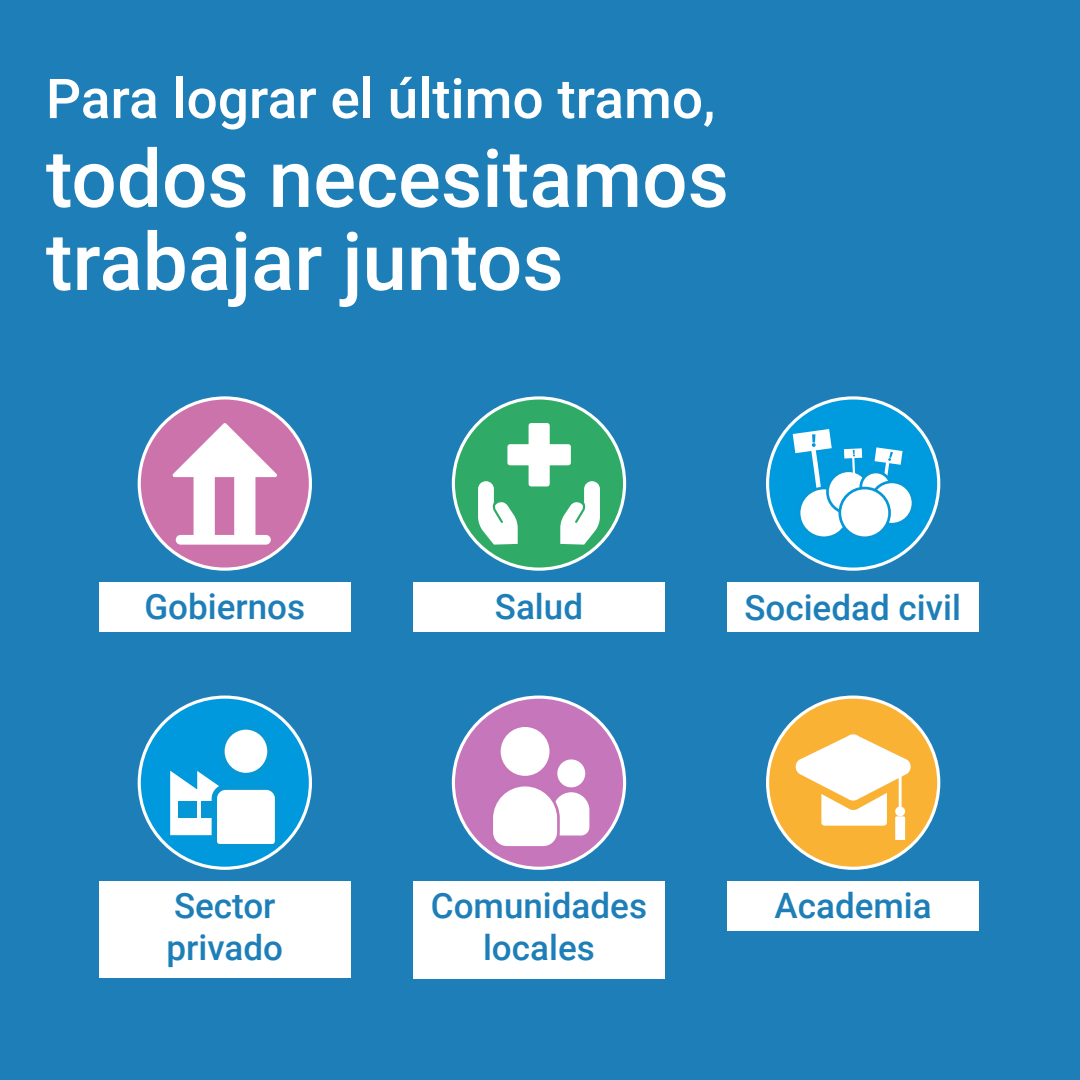
<style>
.page{position:relative;width:1080px;height:1080px;background:#1e7fb8}
.page>*{position:absolute;margin:0;border:0;box-sizing:border-box;transform-origin:0 0}
.t1{font:500 80px/83px "Roboto";color:#fff}
.t2{font:500 55px "Roboto";color:#fff}
.t3{font:500 35px/42px "Roboto";color:#1e7fb8}
</style>
<div class="page">
<div style="left:139px;top:398px;width:171px;height:171px;background:#cd73ac;border-radius:50%"></div>
<div style="left:99px;top:582px;width:252px;height:50px;background:#fff"></div>
<div style="left:139px;top:697px;width:171px;height:171px;background:#0099de;border-radius:50%"></div>
<div style="left:99px;top:882px;width:252px;height:96px;background:#fff"></div>
<div style="left:453px;top:398px;width:172px;height:171px;background:#2fab67;border-radius:50%"></div>
<div style="left:413px;top:582px;width:252px;height:50px;background:#fff"></div>
<div style="left:453px;top:697px;width:172px;height:171px;background:#c676bb;border-radius:50%"></div>
<div style="left:413px;top:882px;width:252px;height:97px;background:#fff"></div>
<div style="left:768px;top:398px;width:171px;height:171px;background:#009ade;border-radius:50%"></div>
<div style="left:727px;top:582px;width:252px;height:50px;background:#fff"></div>
<div style="left:768px;top:697px;width:171px;height:171px;background:#f9b234;border-radius:50%"></div>
<div style="left:727px;top:882px;width:252px;height:49px;background:#fff"></div>
<svg style="left:478px;top:423px;width:122px;height:122px"></svg>
<svg style="left:172px;top:423px;width:105px;height:122px"></svg>
<svg style="left:795px;top:734px;width:116px;height:106px"></svg>
<div style="left:557px;top:759px;width:28px;height:28px;background:#fff;border-radius:50%"></div>
<div style="left:499px;top:726px;width:52px;height:51px;background:#fff;border-radius:50%"></div>
<div style="left:498px;top:724px;width:54px;height:55px;border:3px solid #c775ba;border-radius:50%"></div>
<svg style="left:493px;top:785px;width:96px;height:62px"></svg>
<div style="left:799px;top:488px;width:50px;height:50px;background:#fff;border-radius:50%"></div>
<div style="left:798px;top:487px;width:52px;height:52px;border:3px solid #0698d6;border-radius:50%"></div>
<svg style="left:827px;top:471px;width:43px;height:42px"></svg>
<svg style="left:861px;top:472px;width:30px;height:30px"></svg>
<div style="left:859px;top:471px;width:33px;height:32px;border:3px solid #0698d6;border-radius:50%"></div>
<div style="left:840px;top:488px;width:50px;height:50px;background:#fff;border-radius:50%"></div>
<div style="left:838px;top:487px;width:53px;height:52px;border:3px solid #0698d6;border-radius:50%"></div>
<svg style="left:793px;top:429px;width:39px;height:72px"></svg>
<svg style="left:869px;top:447px;width:43px;height:79px"></svg>
<svg style="left:844px;top:448px;width:18px;height:35px"></svg>
<div style="left:222px;top:727px;width:48px;height:49px;background:#fff;border-radius:50%"></div>
<div style="left:219px;top:724px;width:54px;height:54px;border:5px solid #0698d6;border-radius:50%"></div>
<svg style="left:170px;top:771px;width:109px;height:78px"></svg>
<h2 class="t2" style="left:46px;top:60px;width:671px">Para lograr el último tramo,</h2>
<h1 class="t1" style="left:46px;top:134px;width:685px">todos necesitamos trabajar juntos</h1>
<p class="t3" style="left:144px;top:584px;width:162px">Gobiernos</p>
<p class="t3" style="left:167px;top:883px;width:118px">Sector privado</p>
<p class="t3" style="left:495px;top:584px;width:90px">Salud</p>
<p class="t3" style="left:744px;top:585px;width:218px">Sociedad civil</p>
<p class="t3" style="left:431px;top:883px;width:218px;text-align:center">Comunidades locales</p>
<p class="t3" style="left:774px;top:883px;width:159px">Academia</p>
</div>
